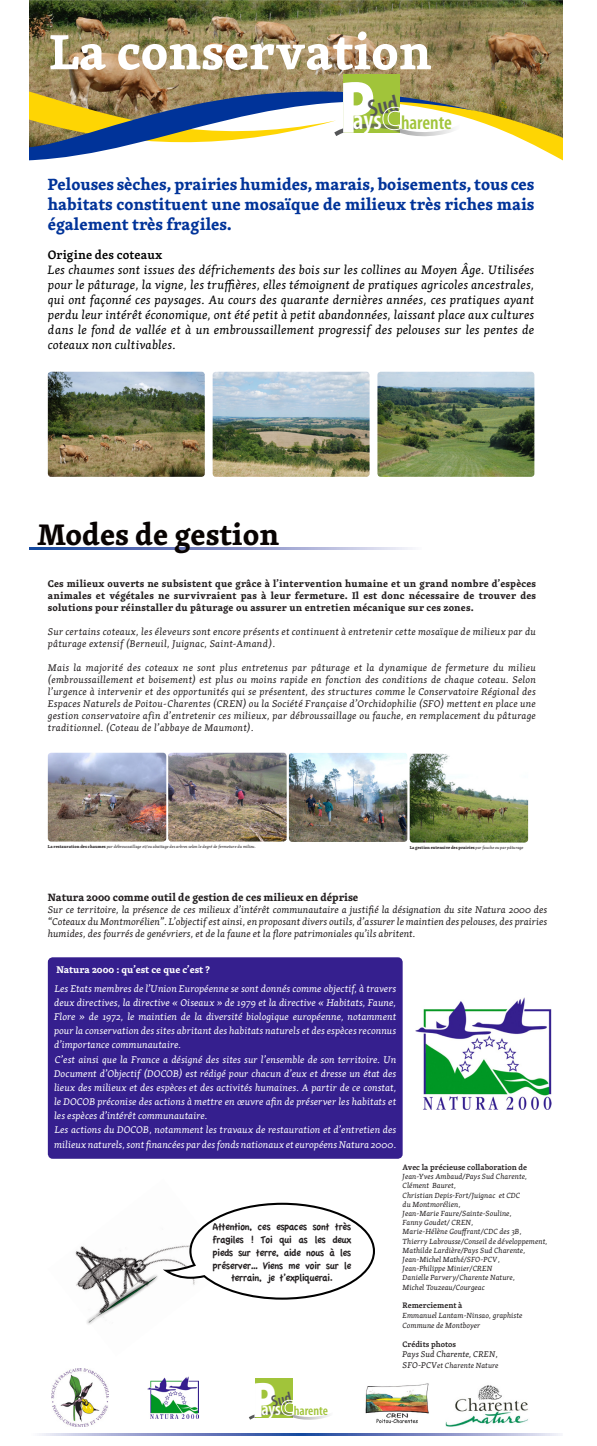
<style>
.page{position:relative;width:597px;height:1446px;background:#fff}
.page>*{position:absolute;margin:0;border:0;box-sizing:border-box;transform-origin:0 0}
.t1{font:900 74.55px "Myriad Pro";color:#fff;scale:.79 1}
.t2{font:700 50.85px "Skolar";color:#fff}
.t3{font:900 50.25px "Myriad Pro";color:#fff;scale:.79 1}
.t4{font:700 30.6px "Skolar";color:#080302}
.t5{font:600 condensed 19.65px "Myriad Pro";color:#a1c43a}
.t6{font:700 16.65px/20.1px "Skolar";color:#039;text-align:justify}
.t7{font:600 condensed 13.2px "Myriad Pro";color:#a1c43a}
.t8{font:italic 12.6px/15px "Skolar";letter-spacing:.01em;color:#000;text-align:justify}
.t9{font:600 12.6px "Skolar";letter-spacing:.01em;color:#000}
.t10{font:700 10.95px "Skolar";color:#231f20}
.t11{font:10.65px/12.8px "Apple Casual";letter-spacing:-.06em;color:#231f20;text-align:center}
.t12{font:italic 10.05px/12px "Skolar";letter-spacing:.02em;color:#231f20;text-align:justify}
.t13{font:italic 10.05px/14.1px "Skolar";color:#fff}
.t14{font:700 10.05px/12px "Skolar";letter-spacing:.02em;color:#231f20;text-align:justify}
.t15{font:700 10.05px "Skolar";color:#fff}
.t16{font:italic 8.55px "Skolar";color:#231f20}
.t17{font:600 8.1px "Skolar";color:#231f20}
.t18{font:italic 7.65px/9.1px "Skolar";color:#231f20}
.t19{font:italic 4.35px "Skolar";color:#231f20}
.t20{font:700 4.35px "Skolar";color:#231f20}
.s1{font-size:27.15px;color:#fff}
.s2{font-weight:700;font-style:normal}
.s3{font-weight:400;font-style:italic}
.s4{font-size:18.3px;color:#fff}
.s5{font-size:8.55px}
</style>
<div class="page">
<img style="left:29px;top:1px;width:534px;height:90px">
<svg style="left:29px;top:54px;width:445px;height:37px"></svg>
<img style="left:148px;top:1376px;width:51px;height:42px">
<img style="left:415px;top:997px;width:137px;height:112px">
<div style="left:50px;top:959px;width:351px;height:198px;background:#351f8e;border-radius:3px"></div>
<div style="left:48px;top:957px;width:355px;height:202px;border:3px solid #351f8e;border-radius:3px"></div>
<div style="left:26px;top:547px;width:396px;height:3px;border:1px solid #fff"></div>
<img style="left:48px;top:753px;width:118px;height:88px">
<img style="left:168px;top:753px;width:119px;height:88px">
<img style="left:289px;top:753px;width:118px;height:89px">
<img style="left:410px;top:754px;width:118px;height:88px">
<img style="left:377px;top:372px;width:157px;height:105px">
<img style="left:48px;top:372px;width:157px;height:105px">
<img style="left:213px;top:372px;width:157px;height:105px">
<img style="left:51px;top:1368px;width:58px;height:58px">
<img style="left:445px;top:1385px;width:84px;height:51px">
<img style="left:365px;top:1383px;width:64px;height:41px">
<svg style="left:39px;top:1433px;width:521px;height:2px"></svg>
<div style="left:343px;top:74px;width:57px;height:59px;background:#a1c43a"></div>
<div style="left:255px;top:1378px;width:38px;height:39px;background:#a1c43a"></div>
<svg style="left:83px;top:1202px;width:292px;height:122px"></svg>
<div style="left:0;top:0;width:29px;height:1446px;background:#fff"></div>
<hr style="left:0;top:0;width:564px;height:1px;background:#ed028c">
<svg style="left:29px;top:91px;width:534px;height:70px"></svg>
<svg style="left:249px;top:1399px;width:81px;height:21px"></svg>
<h2 class="t2" style="left:50px;top:21px;width:384px">La conservation</h2>
<h1 class="t1" style="left:339px;top:65px;width:46px">P</h1>
<h3 class="t5" style="left:353px;top:112px;width:100px"><span class="s1">ays</span> harente</h3>
<h3 class="t6" style="left:48px;top:174px;width:488px">Pelouses sèches, prairies humides, marais, boisements, tous ces habitats constituent une mosaïque de milieux très riches mais également très fragiles.</h3>
<p class="t9" style="left:48px;top:247px;width:116px">Origine des coteaux</p>
<p class="t8" style="left:48px;top:261px;width:488px">Les chaumes sont issues des défrichements des bois sur les collines au Moyen Âge. Utilisées pour le pâturage, la vigne, les truffières, elles témoignent de pratiques agricoles ancestrales, qui ont façonné ces paysages. Au cours des quarante dernières années, ces pratiques ayant perdu leur intérêt économique, ont été petit à petit abandonnées, laissant place aux cultures dans le fond de vallée et à un embroussaillement progressif des pelouses sur les pentes de coteaux non cultivables.</p>
<h3 class="t4" style="left:37px;top:516px;width:243px">Modes de gestion</h3>
<p class="t14" style="left:48px;top:577px;width:490px">Ces milieux ouverts ne subsistent que grâce à l’intervention humaine et un grand nombre d’espèces animales et végétales ne survivraient pas à leur fermeture. Il est donc nécessaire de trouver des solutions pour réinstaller du pâturage ou assurer un entretien mécanique sur ces zones.</p>
<p class="t12" style="left:48px;top:624px;width:490px">Sur certains coteaux, les éleveurs sont encore présents et continuent à entretenir cette mosaïque de milieux par du pâturage extensif (Berneuil, Juignac, Saint-Amand).</p>
<p class="t12" style="left:48px;top:660px;width:490px">Mais la majorité des coteaux ne sont plus entretenus par pâturage et la dynamique de fermeture du milieu (embroussaillement et boisement) est plus ou moins rapide en fonction des conditions de chaque coteau. Selon l’urgence à intervenir et des opportunités qui se présentent, des structures comme le Conservatoire Régional des Espaces Naturels de Poitou-Charentes (CREN) ou la Société Française d’Orchidophilie (SFO) mettent en place une gestion conservatoire afin d’entretenir ces milieux, par débroussaillage ou fauche, en remplacement du pâturage traditionnel. (Coteau de l’abbaye de Maumont).</p>
<p class="t19" style="left:48px;top:843px;width:210px"><span class="s2">La restauration des chaumes</span> par débroussaillage et/ou abattage des arbres selon le degré de fermeture du milieu.</p>
<p class="t20" style="left:410px;top:845px;width:115px">La gestion extensive des prairies <span class="s3">par fauche ou par pâturage</span></p>
<p class="t10" style="left:48px;top:891px;width:312px">Natura 2000 comme outil de gestion de ces milieux en déprise</p>
<p class="t12" style="left:48px;top:903px;width:501px">Sur ce territoire, la présence de ces milieux d’intérêt communautaire a justifié la désignation du site Natura 2000 des “Coteaux du Montmorélien”. L’objectif est ainsi, en proposant divers outils, d’assurer le maintien des pelouses, des prairies humides, des fourrés de genévriers, et de la faune et la flore patrimoniales qu’ils abritent.</p>
<p class="t15" style="left:56px;top:964px;width:155px">Natura 2000 : qu’est ce que c’est ?</p>
<p class="t13" style="left:54px;top:980px;width:344px">Les Etats membres de l’Union Européenne se sont donnés comme objectif, à travers deux directives, la directive « Oiseaux » de 1979 et la directive « Habitats, Faune, Flore » de 1972, le maintien de la diversité biologique européenne, notamment pour la conservation des sites abritant des habitats naturels et des espèces reconnus d’importance communautaire.<br>C’est ainsi que la France a désigné des sites sur l’ensemble de son territoire. Un Document d’Objectif (DOCOB) est rédigé pour chacun d’eux et dresse un état des lieux des milieux et des espèces et des activités humaines. A partir de ce constat, le DOCOB préconise des actions à mettre en œuvre afin de préserver les habitats et les espèces d’intérêt communautaire.<br>Les actions du DOCOB, notamment les travaux de restauration et d’entretien des milieux naturels, sont financées par des fonds nationaux et européens Natura 2000.</p>
<p class="t11" style="left:213px;top:1220px;width:140px">Attention, ces espaces sont très fragiles ! Toi qui as les deux pieds sur terre, aide nous à les préserver… Viens me voir sur le terrain, je t’expliquerai.</p>
<h3 class="t3" style="left:252px;top:1372px;width:32px">P</h3>
<h3 class="t7" style="left:261px;top:1403px;width:68px"><span class="s4">ays</span> harente</h3>
<p class="t17" style="left:403px;top:1162px;width:126px">Avec la précieuse collaboration de</p>
<p class="t18" style="left:403px;top:1171px;width:146px">Jean-Yves Ambaud/Pays Sud Charente,<br>Clément Bauret,<br>Christian Depis-Fort/Juignac et CDC<br>du Montmorélien,<br>Jean-Marie Faure/Sainte-Souline,<br>Fanny Goudet/ CREN,<br>Marie-Hélène Gouffrant/CDC des 3B,<br>Thierry Labrousse/Conseil de développement,<br>Mathilde Lardière/Pays Sud Charente,<br>Jean-Michel Mathé/SFO-PCV,<br>Jean-Philippe Minier/CREN<br>Danielle Parvery/Charente Nature,<br>Michel Touzeau/Courgeac</p>
<p class="t17" style="left:403px;top:1301px;width:61px">Remerciement à</p>
<p class="t18" style="left:403px;top:1309px;width:121px;line-height:10.4px">Emmanuel Lantam-Ninsao, graphiste<br>Commune de Montboyer</p>
<p class="t17" style="left:403px;top:1339px;width:55px">Crédits photos</p>
<p class="t16" style="left:403px;top:1347px;width:97px">Pays Sud Charente, CREN,</p>
<p class="t18" style="left:403px;top:1359px;width:97px"><span class="s5">SFO-PCV</span>et Charente Nature</p>
</div>
